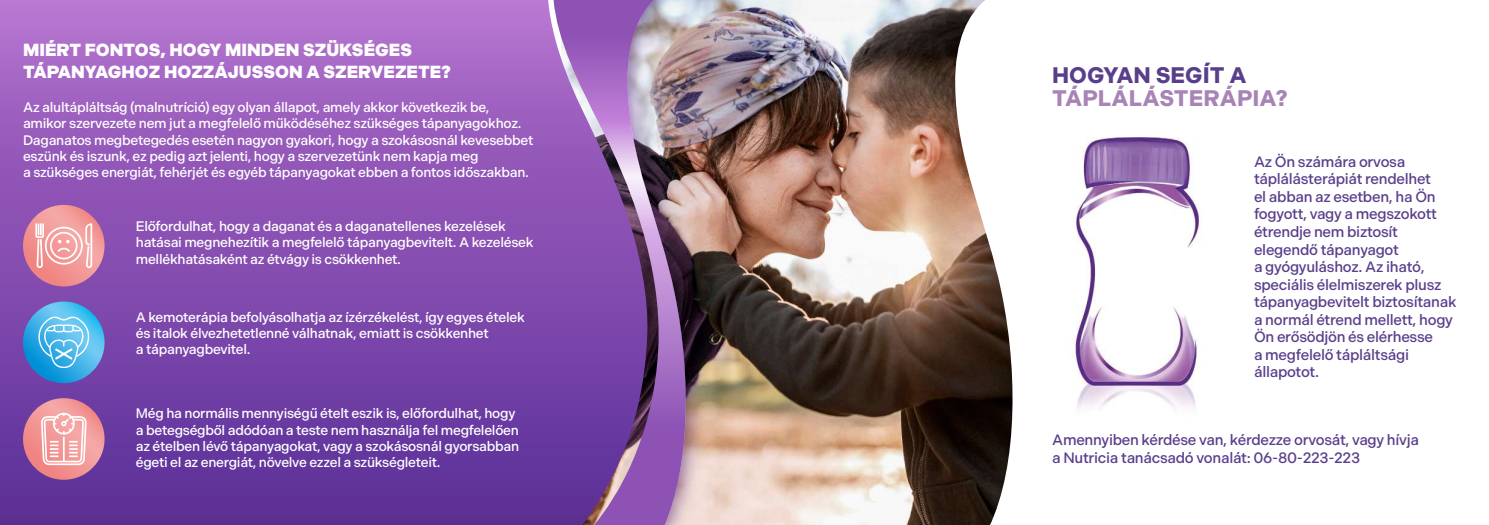
<style>
.page{position:relative;width:1489px;height:525px;background:#fff}
.page>*{position:absolute;margin:0;border:0;box-sizing:border-box;transform-origin:0 0}
.t1{font:700 22.5px "Indivisible";color:#a883b5}
.t2{font:700 22.5px "Indivisible";color:#593e8b}
.t3{font:900 17.5px/22.5px "Indivisible";color:#fff}
.t4{font:500 15px/17.5px "Indivisible";letter-spacing:-.02em;color:#593e8b}
.t5{font:500 13.75px/16.2px "Indivisible";letter-spacing:-.02em;color:#fff}
</style>
<div class="page">
<img style="left:745px;top:0;width:208px;height:524px">
<svg style="left:953px;top:0;width:60px;height:524px"></svg>
<svg style="left:0;top:0;width:553px;height:524px;background:#864fb1"></svg>
<img style="left:719px;top:0;width:26px;height:524px">
<img style="left:691px;top:0;width:28px;height:524px">
<img style="left:553px;top:0;width:138px;height:524px">
<svg style="left:23px;top:205px;width:82px;height:81px;background:#ef9393"></svg>
<svg style="left:23px;top:398px;width:82px;height:81px;background:#ee9293"></svg>
<svg style="left:23px;top:301px;width:82px;height:82px;background:#3aade5"></svg>
<img style="left:1067px;top:137px;width:136px;height:272px">
<svg style="left:35px;top:223px;width:57px;height:45px"></svg>
<svg style="left:38px;top:316px;width:51px;height:52px;background:#6dc4ed"></svg>
<svg style="left:41px;top:412px;width:46px;height:53px"></svg>
<p class="t3" style="left:23px;top:38px;width:429px">MIÉRT FONTOS, HOGY MINDEN SZÜKSÉGES<br>TÁPANYAGHOZ HOZZÁJUSSON A SZERVEZETE?</p>
<p class="t5" style="left:23px;top:99px;width:468px">Az alultápláltság (malnutríció) egy olyan állapot, amely akkor következik be,</p>
<p class="t5" style="left:23px;top:115px;width:512px">amikor szervezete nem jut a megfelelő működéséhez szükséges tápanyagokhoz.<br>Daganatos megbetegedés esetén nagyon gyakori, hogy a szokásosnál kevesebbet eszünk és iszunk, ez pedig azt jelenti, hogy a szervezetünk nem kapja meg<br>a szükséges energiát, fehérjét és egyéb tápanyagokat ebben a fontos időszakban.</p>
<p class="t5" style="left:136px;top:218px;width:399px">Előfordulhat, hogy a daganat és a daganatellenes kezelések hatásai megnehezítik a megfelelő tápanyagbevitelt. A kezelések mellékhatásaként az étvágy is csökkenhet.</p>
<p class="t5" style="left:136px;top:308px;width:390px">A kemoterápia befolyásolhatja az ízérzékelést, így egyes ételek és italok élvezhetetlenné válhatnak, emiatt is csökkenhet<br>a tápanyagbevitel.</p>
<p class="t5" style="left:136px;top:405px;width:385px">Még ha normális mennyiségű ételt eszik is, előfordulhat, hogy a betegségből adódóan a teste nem használja fel megfelelően az ételben lévő tápanyagokat, vagy a szokásosnál gyorsabban égeti el az energiát, növelve ezzel a szükségleteit.</p>
<h1 class="t2" style="left:1052px;top:62px;width:196px">HOGYAN SEGÍT A</h1>
<h1 class="t1" style="left:1052px;top:85px;width:237px">TÁPLÁLÁSTERÁPIA?</h1>
<p class="t4" style="left:1253px;top:153px;width:204px">Az Ön számára orvosa táplálásterápiát rendelhet<br>el abban az esetben, ha Ön fogyott, vagy a megszokott étrendje nem biztosít elegendő tápanyagot<br>a gyógyuláshoz. Az iható, speciális élelmiszerek plusz tápanyagbevitelt biztosítanak a normál étrend mellett, hogy<br>Ön erősödjön és elérhesse<br>a megfelelő tápláltsági állapotot.</p>
<p class="t4" style="left:1052px;top:431px;width:368px">Amennyiben kérdése van, kérdezze orvosát, vagy hívja a Nutricia tanácsadó vonalát: 06-80-223-223</p>
</div>
